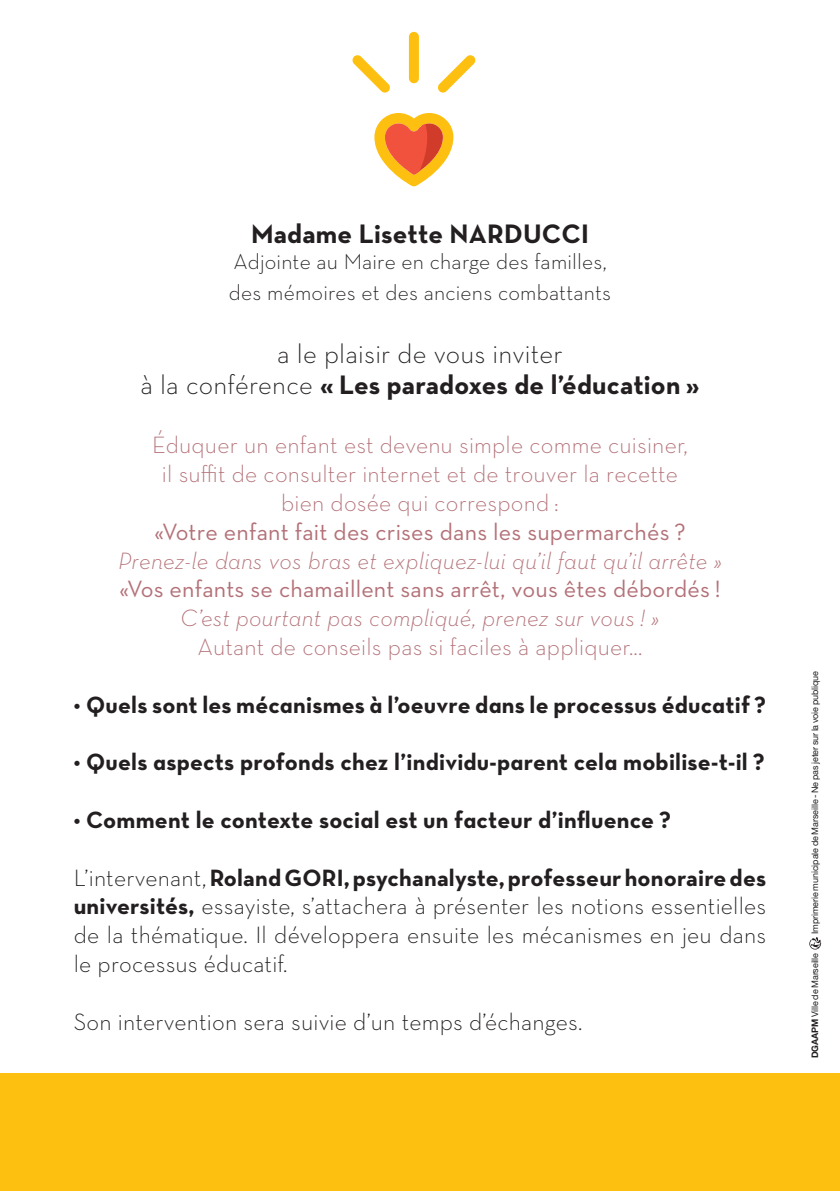
<style>
.page{position:relative;width:840px;height:1191px;background:#fff}
.page>*{position:absolute;margin:0;border:0;box-sizing:border-box;transform-origin:0 0}
.t1{font:300 27.2px/31px "Neutra Text";letter-spacing:.01em;color:#231f20;text-align:center}
.t2{font:700 27.2px "Neutra Text";letter-spacing:.01em;color:#231f20}
.t3{font:300 24px/28.8px "Neutra Text";letter-spacing:.01em;color:#231f20;text-align:justify}
.t4{font:24px "Neutra Text Bold Alt";letter-spacing:.01em;color:#231f20}
.t5{font:300 24px/28.8px "Neutra Text";letter-spacing:.01em;color:#b37178;text-align:center}
.t6{font:italic 300 24px "Neutra Text";letter-spacing:.01em;color:#b37178}
.t7{font:24px "Neutra Text";letter-spacing:.01em;color:#b37178}
.t8{font:300 22px/31px "Neutra Text";letter-spacing:.01em;color:#231f20}
.t9{font:9px "Helvetica Neue LT Std";letter-spacing:-.01em;color:#231f20}
.s1{font-weight:700}
</style>
<div class="page">
<div style="left:0;top:1073px;width:839px;height:118px;background:#fdc011"></div>
<svg style="left:352px;top:32px;width:123px;height:61px"></svg>
<svg style="left:374px;top:113px;width:79px;height:73px"></svg>
<svg style="left:809px;top:937px;width:12px;height:12px"></svg>
<p class="t2" style="left:251px;top:217px;width:339px">Madame Lisette NARDUCCI</p>
<p class="t8" style="left:229px;top:246px;width:383px">Adjointe au Maire en charge des familles, des mémoires et des anciens combattants</p>
<p class="t1" style="left:140px;top:337px;width:560px">a le plaisir de vous inviter<br>à la conférence <span class="s1">« Les paradoxes de l’éducation »</span></p>
<p class="t5" style="left:152px;top:430px;width:536px">Éduquer un enfant est devenu simple comme cuisiner, il suffit de consulter internet et de trouver la recette bien dosée qui correspond :</p>
<p class="t7" style="left:154px;top:517px;width:532px">«Votre enfant fait des crises dans les supermarchés ?</p>
<p class="t6" style="left:118px;top:546px;width:605px">Prenez-le dans vos bras et expliquez-lui qu’il faut qu’il arrête »</p>
<p class="t7" style="left:119px;top:574px;width:602px">«Vos enfants se chamaillent sans arrêt, vous êtes débordés !</p>
<p class="t6" style="left:180px;top:603px;width:480px">C’est pourtant pas compliqué, prenez sur vous ! »</p>
<p class="t5" style="left:197px;top:632px;width:446px">Autant de conseils pas si faciles à appliquer...</p>
<p class="t4" style="left:74px;top:689px;width:693px">• Quels sont les mécanismes à l’oeuvre dans le processus éducatif ?</p>
<p class="t4" style="left:74px;top:747px;width:692px">• Quels aspects profonds chez l’individu-parent cela mobilise-t-il ?</p>
<p class="t4" style="left:74px;top:804px;width:598px">• Comment le contexte social est un facteur d’influence ?</p>
<p class="t3" style="left:74px;top:862px;width:693px">L’intervenant, <span class="s1">Roland GORI, psychanalyste, professeur honoraire des universités,</span> essayiste, s’attachera à présenter les notions essentielles de la thématique. Il développera ensuite les mécanismes en jeu dans le processus éducatif.</p>
<p class="t3" style="left:74px;top:1006px;width:510px">Son intervention sera suivie d’un temps d’échanges.</p>
<p class="t9" style="left:809px;top:934px;width:264px;rotate:-90deg">Imprimerie municipale de Marseille - Ne pas jeter sur la voie publique</p>
<p class="t9" style="left:809px;top:1058px;width:107px;rotate:-90deg"><span class="s1">DGAAPM</span> Ville de Marseille</p>
</div>
